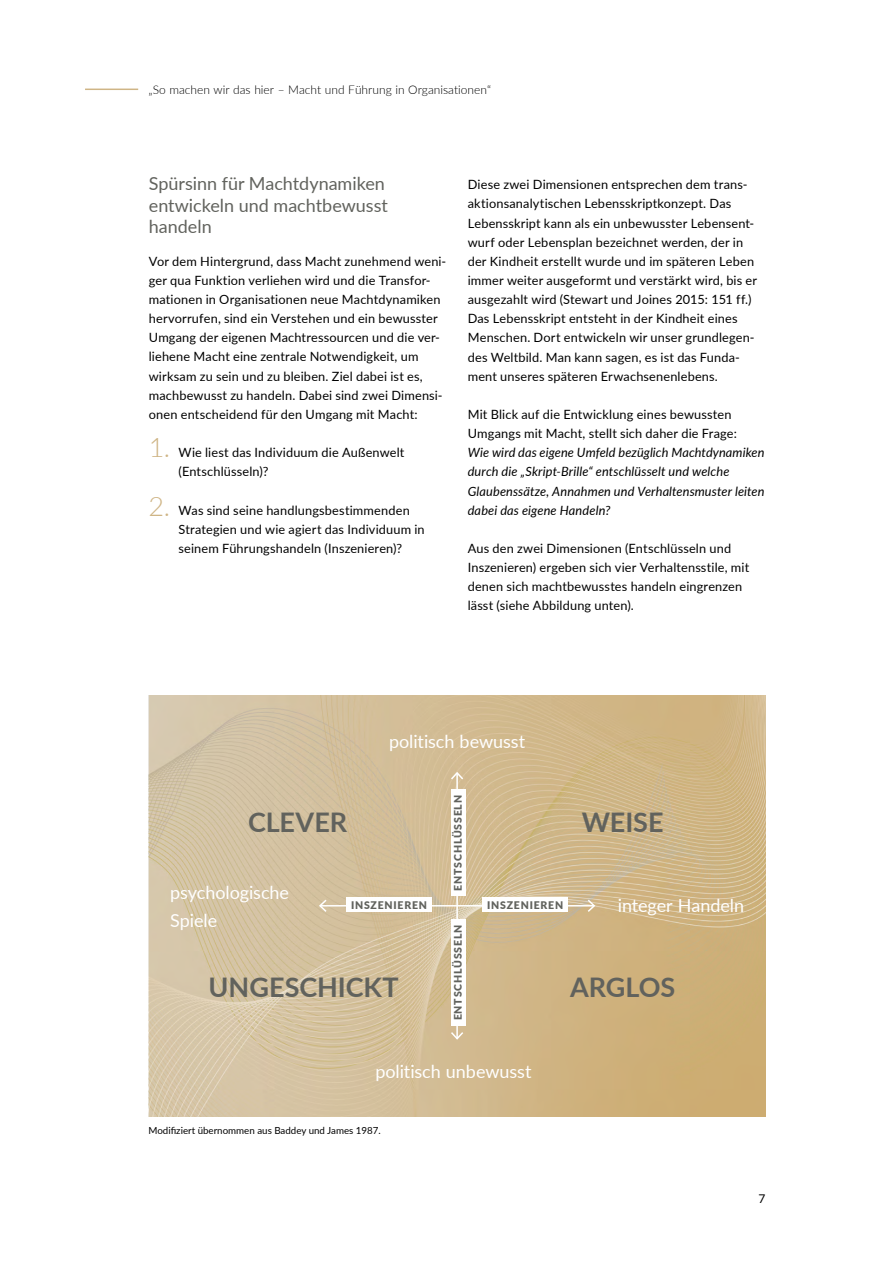
<style>
.page{position:relative;width:893px;height:1263px;background:#fff}
.page>*{position:absolute;margin:0;border:0;box-sizing:border-box;transform-origin:0 0}
.t1{font:700 27px "Lato";color:#61625d}
.t2{font:300 27px "Lato";color:#cfb586}
.t3{font:18px/28.7px "Lato";letter-spacing:-.005em;color:#fff}
.t4{font:18px/21.6px "Lato";color:#61625d}
.t5{font:12.75px/19.2px "Lato";letter-spacing:.01em;color:#000}
.t6{font:italic 12.75px/19.2px "Lato";letter-spacing:.01em;color:#000}
.t7{font:300 12px "Lato";color:#000}
.t8{font:12px "Lato";color:#000}
.t9{font:900 10.5px "Lato";letter-spacing:.075em;color:#61625d}
.t10{font:9.75px "Lato";color:#000}
</style>
<div class="page">
<hr style="left:85px;top:89px;width:53px;height:1px;background:#cfb586">
<img style="left:149px;top:695px;width:616px;height:421px">
<div style="left:451px;top:789px;width:14px;height:106px;background:#fff"></div>
<div style="left:451px;top:919px;width:14px;height:107px;background:#fff"></div>
<hr style="left:320px;top:905px;width:274px;height:1px;background:#fff">
<svg style="left:318px;top:898px;width:10px;height:15px"></svg>
<svg style="left:586px;top:898px;width:10px;height:15px"></svg>
<hr style="left:456px;top:773px;width:2px;height:266px;background:#fff">
<svg style="left:449px;top:1030px;width:16px;height:11px"></svg>
<svg style="left:449px;top:771px;width:16px;height:10px"></svg>
<div style="left:347px;top:897px;width:85px;height:15px;background:#fff"></div>
<div style="left:483px;top:897px;width:85px;height:15px;background:#fff"></div>
<p class="t7" style="left:149px;top:81px;width:344px">„So machen wir das hier – Macht und Führung in Organisationen“</p>
<h2 class="t4" style="left:149px;top:172px;width:241px">Spürsinn für Machtdynamiken entwickeln und machtbewusst handeln</h2>
<p class="t5" style="left:149px;top:251px;width:299px">Vor dem Hintergrund, dass Macht zunehmend weni&shy;ger qua Funktion verliehen wird und die Transfor&shy;mationen in Organisationen neue Machtdynamiken hervorrufen, sind ein Verstehen und ein bewusster Umgang der eigenen Machtressourcen und die ver&shy;liehene Macht eine zentrale Notwendigkeit, um wirksam zu sein und zu bleiben. Ziel dabei ist es, machbewusst zu handeln. Dabei sind zwei Dimensi&shy;onen entscheidend für den Umgang mit Macht:</p>
<p class="t5" style="left:179px;top:442px;width:227px">Wie liest das Individuum die Außenwelt (Entschlüsseln)?</p>
<p class="t5" style="left:179px;top:500px;width:248px">Was sind seine handlungsbestimmenden<br>Strategien und wie agiert das Individuum in seinem Führungshandeln (Inszenieren)?</p>
<h1 class="t2" style="left:149px;top:429px;width:23px">1.</h1>
<h1 class="t2" style="left:148px;top:487px;width:23px">2.</h1>
<p class="t5" style="left:468px;top:174px;width:291px">Diese zwei Dimensionen entsprechen dem trans&shy;aktionsanalytischen Lebensskriptkonzept. Das Lebensskript kann als ein unbewusster Lebensent&shy;wurf oder Lebensplan bezeichnet werden, der in der Kindheit erstellt wurde und im späteren Leben immer weiter ausgeformt und verstärkt wird, bis er ausgezahlt wird (Stewart und Joines 2015: 151 ff.)<br>Das Lebensskript entsteht in der Kindheit eines Menschen. Dort entwickeln wir unser grundlegen&shy;des Weltbild. Man kann sagen, es ist das Funda&shy;ment unseres späteren Erwachsenenlebens.</p>
<p class="t5" style="left:468px;top:404px;width:271px">Mit Blick auf die Entwicklung eines bewussten<br>Umgangs mit Macht, stellt sich daher die Frage:</p>
<p class="t6" style="left:468px;top:442px;width:298px">Wie wird das eigene Umfeld bezüglich Machtdynamiken durch die „Skript-Brille“ entschlüsselt und welche Glaubenssätze, Annahmen und Verhaltensmuster leiten dabei das eigene Handeln?</p>
<p class="t5" style="left:468px;top:538px;width:283px">Aus den zwei Dimensionen (Entschlüsseln und Inszenieren) ergeben sich vier Verhaltensstile, mit denen sich machtbewusstes handeln eingrenzen lässt (siehe Abbildung unten).</p>
<h2 class="t3" style="left:389px;top:726px;width:138px">politisch bewusst</h2>
<p class="t9" style="left:450px;top:891px;width:97px;rotate:-90deg">ENTSCHLÜSSELN</p>
<p class="t9" style="left:450px;top:1020px;width:97px;rotate:-90deg">ENTSCHLÜSSELN</p>
<h1 class="t1" style="left:248px;top:802px;width:100px">CLEVER</h1>
<h1 class="t1" style="left:582px;top:802px;width:83px">WEISE</h1>
<h2 class="t3" style="left:170px;top:877px;width:120px">psychologische<br>Spiele</h2>
<p class="t9" style="left:351px;top:897px;width:78px">INSZENIEREN</p>
<p class="t9" style="left:487px;top:897px;width:78px">INSZENIEREN</p>
<h2 class="t3" style="left:618px;top:890px;width:128px">integer Handeln</h2>
<h1 class="t1" style="left:570px;top:967px;width:107px">ARGLOS</h1>
<h1 class="t1" style="left:209px;top:967px;width:192px">UNGESCHICKT</h1>
<h2 class="t3" style="left:375px;top:1056px;width:158px">politisch unbewusst</h2>
<p class="t10" style="left:148px;top:1124px;width:234px">Modifiziert übernommen aus Baddey und James 1987.</p>
<p class="t8" style="left:758px;top:1190px;width:8px">7</p>
</div>
